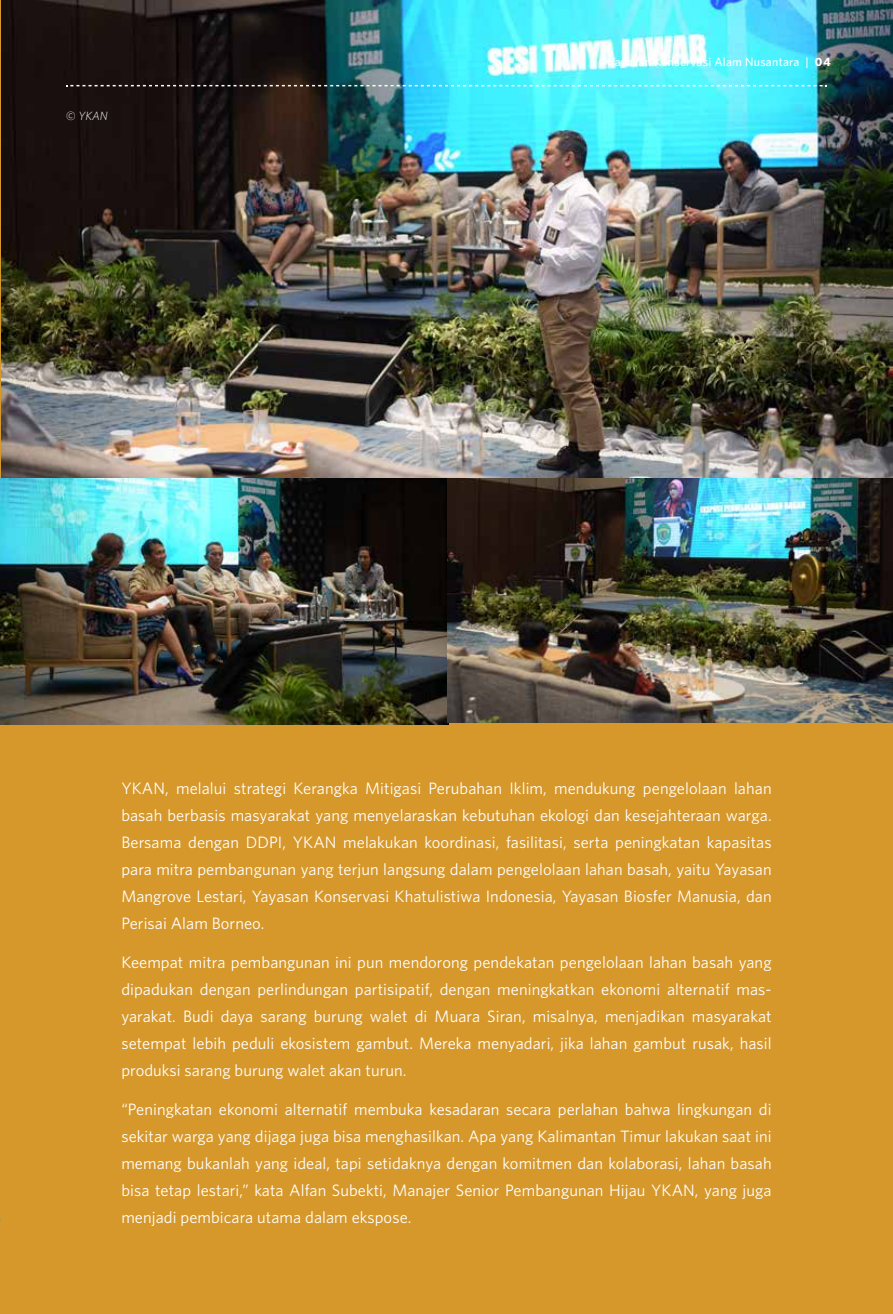
<style>
.page{position:relative;width:893px;height:1314px;background:#d7982b}
.page>*{position:absolute;margin:0;border:0;box-sizing:border-box;transform-origin:0 0}
.t1{font:16.5px/27px "Whitney";letter-spacing:.005em;color:#fff;text-align:justify}
.t2{font:500 12px "Whitney";letter-spacing:.02em;color:#fff}
.t3{font:italic 300 12px "Whitney";color:#fff}
.s1{font-weight:700}
</style>
<div class="page">
<img style="left:1px;top:0;width:892px;height:478px">
<svg style="left:66px;top:85px;width:761px;height:1px"></svg>
<img style="left:0;top:478px;width:449px;height:246px">
<img style="left:448px;top:478px;width:445px;height:244px">
<p class="t3" style="left:66px;top:108px;width:44px">© YKAN</p>
<p class="t2" style="left:608px;top:54px;width:224px">Yayasan Konservasi Alam Nusantara | <span class="s1">04</span></p>
<p class="t1" style="left:121px;top:774px;width:652px">YKAN, melalui strategi Kerangka Mitigasi Perubahan Iklim, mendukung pengelolaan lahan basah berbasis masyarakat yang menyelaraskan kebutuhan ekologi dan kesejahteraan warga.<br>Bersama dengan DDPI, YKAN melakukan koordinasi, fasilitasi, serta peningkatan kapasitas para mitra pembangunan yang terjun langsung dalam pengelolaan lahan basah, yaitu Yayasan Mangrove Lestari, Yayasan Konservasi Khatulistiwa Indonesia, Yayasan Biosfer Manusia, dan Perisai Alam Borneo.</p>
<p class="t1" style="left:121px;top:948px;width:652px">Keempat mitra pembangunan ini pun mendorong pendekatan pengelolaan lahan basah yang dipadukan dengan perlindungan partisipatif, dengan meningkatkan ekonomi alternatif mas&shy;yarakat. Budi daya sarang burung walet di Muara Siran, misalnya, menjadikan masyarakat setempat lebih peduli ekosistem gambut. Mereka menyadari, jika lahan gambut rusak, hasil produksi sarang burung walet akan turun.</p>
<p class="t1" style="left:121px;top:1095px;width:652px">“Peningkatan ekonomi alternatif membuka kesadaran secara perlahan bahwa lingkungan di sekitar warga yang dijaga juga bisa menghasilkan. Apa yang Kalimantan Timur lakukan saat ini memang bukanlah yang ideal, tapi setidaknya dengan komitmen dan kolaborasi, lahan basah bisa tetap lestari,” kata Alfan Subekti, Manajer Senior Pembangunan Hijau YKAN, yang juga menjadi pembicara utama dalam ekspose.</p>
</div>
